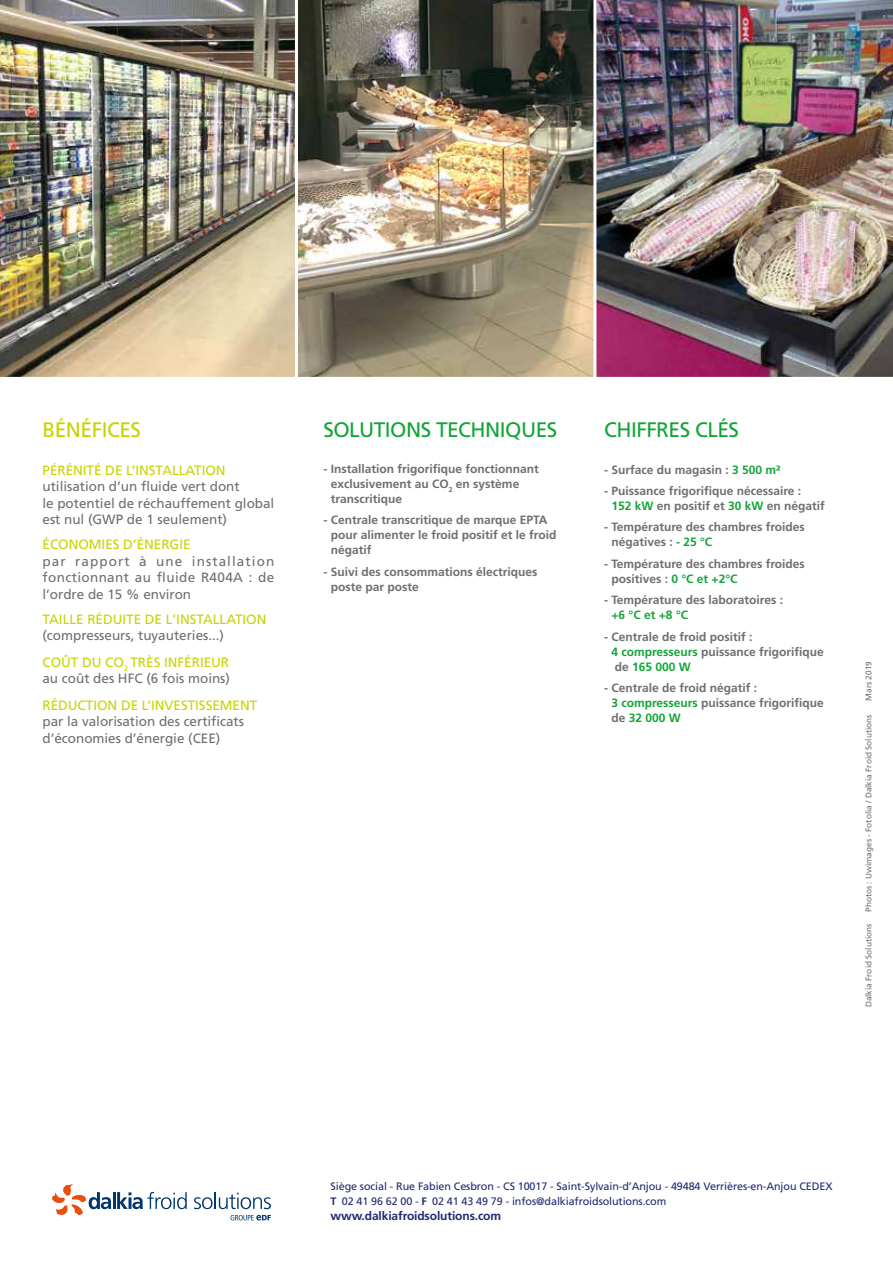
<style>
.page{position:relative;width:893px;height:1263px;background:#fff}
.page>*{position:absolute;margin:0;border:0;box-sizing:border-box;transform-origin:0 0}
.t1{font:21px "Frutiger LT Pro";letter-spacing:-.025em;color:#13a538}
.t2{font:21px "Frutiger LT Pro";letter-spacing:-.025em;color:#c8d300}
.t3{font:13.5px/16.5px "Frutiger LT Pro";color:#706f6f}
.t4{font:13.5px "Frutiger LT Pro";color:#c8d300}
.t5{font:700 12px/15px "Frutiger LT Std";color:#706f6f}
.t6{font:700 12px "Frutiger LT Std";letter-spacing:-.01em;color:#212a72}
.t7{font:700 12px "Frutiger LT Std";color:#13a538}
.t8{font:10.8px/15px "Frutiger LT Pro";letter-spacing:-.01em;color:#212a72}
.t9{font:8.25px "Frutiger LT Pro";color:#706f6f}
.s1{color:#c8d300}
.s2{color:#13a538}
.s3{font-family:"Frutiger LT Std";font-weight:700}
</style>
<div class="page">
<svg style="left:231px;top:1215px;width:40px;height:5px"></svg>
<hr style="left:112px;top:1192px;width:3px;height:17px;background:#003770">
<svg style="left:52px;top:1184px;width:59px;height:31px"></svg>
<svg style="left:117px;top:1192px;width:70px;height:17px"></svg>
<svg style="left:194px;top:1192px;width:77px;height:17px"></svg>
<img style="left:0;top:0;width:893px;height:377px">
<hr style="left:593px;top:0;width:3px;height:378px;background:#fff">
<hr style="left:295px;top:0;width:3px;height:378px;background:#fff">
<h1 class="t2" style="left:43px;top:417px;width:100px">BÉNÉFICES</h1>
<h1 class="t1" style="left:323px;top:417px;width:235px">SOLUTIONS TECHNIQUES</h1>
<h1 class="t1" style="left:604px;top:417px;width:136px">CHIFFRES CLÉS</h1>
<p class="t4" style="left:43px;top:462px;width:185px">PÉRÉNITÉ DE L’INSTALLATION</p>
<p class="t3" style="left:43px;top:478px;width:233px">utilisation d’un fluide vert dont<br>le potentiel de réchauffement global est nul (GWP de 1 seulement)</p>
<p class="t4" style="left:43px;top:537px;width:150px">ÉCONOMIES D’ÉNERGIE</p>
<p class="t3" style="left:43px;top:553px;width:233px;text-align:justify">par rapport à une installation fonctionnant au fluide R404A : de l’ordre de 15 % environ</p>
<p class="t4" style="left:43px;top:611px;width:225px">TAILLE RÉDUITE DE L'INSTALLATION</p>
<p class="t3" style="left:43px;top:622px;width:188px;line-height:26.5px">(compresseurs, tuyauteries...)<br><span class="s1">COÛT DU CO</span><sub>2</sub> <span class="s1">TRÈS INFÉRIEUR</span></p>
<p class="t3" style="left:43px;top:670px;width:189px">au coût des HFC (6 fois moins)</p>
<p class="t4" style="left:43px;top:697px;width:216px">RÉDUCTION DE L’INVESTISSEMENT</p>
<p class="t3" style="left:43px;top:713px;width:203px">par la valorisation des certificats d’économies d’énergie (CEE)</p>
<p class="t5" style="left:331px;top:461px;width:210px;text-indent:-7px">- Installation frigorifique fonctionnant exclusivement au CO<sub>2</sub> en système transcritique</p>
<p class="t5" style="left:331px;top:512px;width:227px;text-indent:-7px">- Centrale transcritique de marque EPTA pour alimenter le froid positif et le froid négatif</p>
<p class="t5" style="left:331px;top:564px;width:208px;text-indent:-7px">- Suivi des consommations électriques poste par poste</p>
<p class="t5" style="left:604px;top:462px;width:178px">- Surface du magasin : <span class="s2">3 500 m²</span></p>
<p class="t5" style="left:611px;top:483px;width:215px;text-indent:-7px">- Puissance frigorifique nécessaire :<br><span class="s2">152 kW</span> en positif et <span class="s2">30 kW</span> en négatif</p>
<p class="t5" style="left:611px;top:520px;width:195px;text-indent:-7px">- Température des chambres froides négatives : <span class="s2">- 25 °C</span></p>
<p class="t5" style="left:611px;top:556px;width:195px;text-indent:-7px">- Température des chambres froides positives : <span class="s2">0 °C et +2°C</span></p>
<p class="t5" style="left:604px;top:592px;width:180px">- Température des laboratoires :</p>
<p class="t7" style="left:611px;top:608px;width:78px">+6 °C et +8 °C</p>
<p class="t5" style="left:611px;top:629px;width:214px;text-indent:-7px">- Centrale de froid positif :<br><span class="s2">4 compresseurs</span> puissance frigorifique de <span class="s2">165 000 W</span></p>
<p class="t5" style="left:611px;top:680px;width:214px;text-indent:-7px">- Centrale de froid négatif :<br><span class="s2">3 compresseurs</span> puissance frigorifique de <span class="s2">32 000 W</span></p>
<p class="t9" style="left:864px;top:701px;width:41px;rotate:-90deg">Mars 2019</p>
<p class="t9" style="left:864px;top:912px;width:199px;rotate:-90deg">Photos : Uwimages - Fotolia / Dalkia Froid Solutions</p>
<p class="t9" style="left:864px;top:1007px;width:85px;rotate:-90deg">Dalkia Froid Solutions</p>
<p class="t8" style="left:331px;top:1179px;width:503px">Siège social - Rue Fabien Cesbron - CS 10017 - Saint-Sylvain-d’Anjou - 49484 Verrières-en-Anjou CEDEX<br><span class="s3">T</span> 02 41 96 62 00 - <span class="s3">F</span> 02 41 43 49 79 - infos@dalkiafroidsolutions.com</p>
<p class="t6" style="left:331px;top:1209px;width:172px">www.dalkiafroidsolutions.com</p>
</div>
